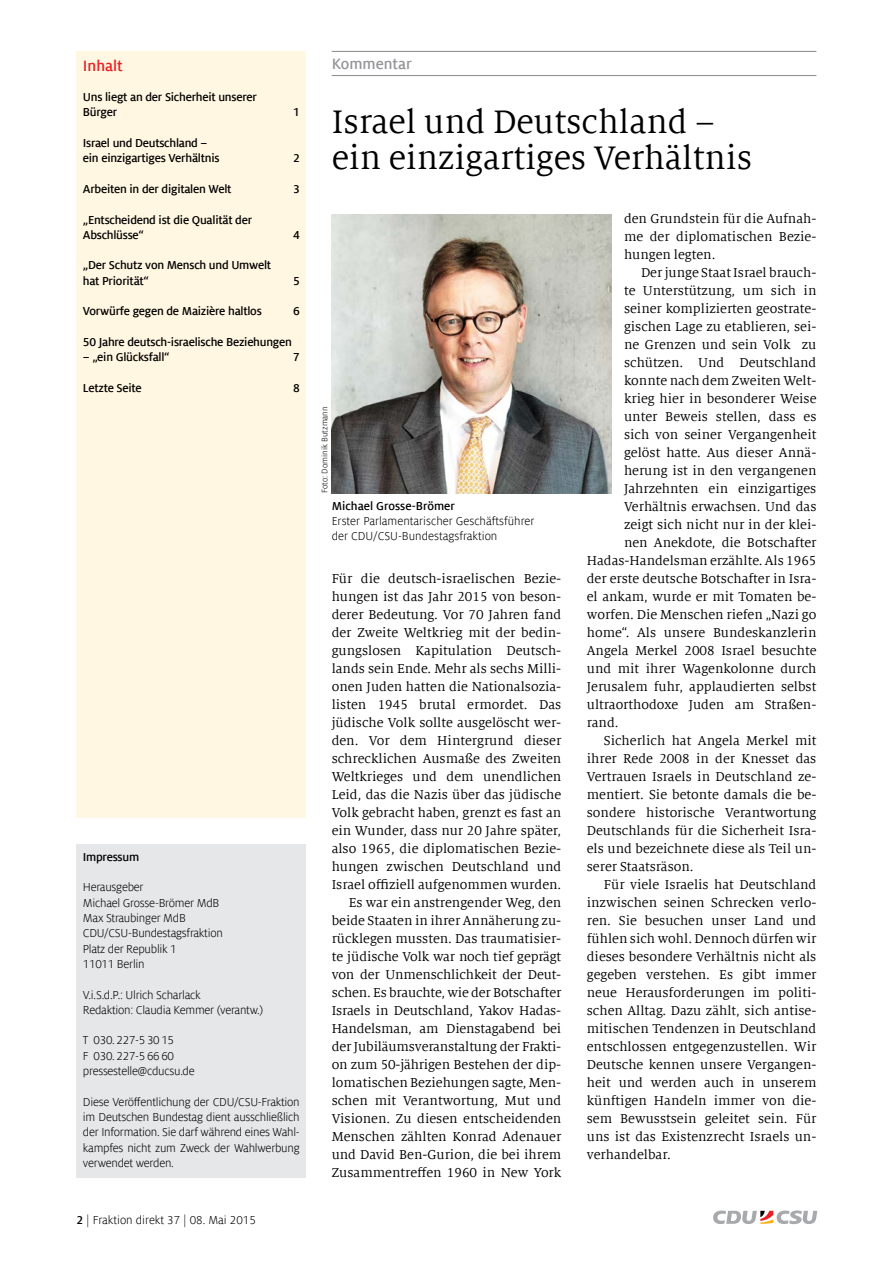
<style>
.page{position:relative;width:893px;height:1263px;background:#fff}
.page>*{position:absolute;margin:0;border:0;box-sizing:border-box;transform-origin:0 0}
.t1{font:36px/36px "Milo Serif Offc";color:#000}
.t2{font:700 16.5px "Milo Sans Offc";color:#939598}
.t3{font:700 16.5px "Milo Sans Offc";color:#ed1d24}
.t4{font:14.25px/18px "Milo Serif Offc";color:#000;text-align:right}
.t5{font:12.75px/15.3px "Milo Sans Offc";letter-spacing:-.02em;color:#000}
.t6{font:700 12.75px/15.3px "Milo Sans Offc";letter-spacing:-.02em;color:#000}
.t7{font:12.75px/15.3px "Milo Sans Offc";color:#000}
.t8{font:700 12.75px "Milo Sans Offc";color:#000}
.t9{font:9px "Milo Sans Offc";color:#000}
.s1{font-weight:700}
</style>
<div class="page">
<svg style="left:713px;top:1210px;width:104px;height:14px"></svg>
<hr style="left:332px;top:51px;width:484px;height:1px;background:#939598">
<hr style="left:332px;top:75px;width:484px;height:1px;background:#939598">
<div style="left:77px;top:844px;width:229px;height:334px;background:#e6e7e8"></div>
<div style="left:77px;top:51px;width:229px;height:766px;background:#fff7e1"></div>
<img style="left:332px;top:215px;width:279px;height:278px">
<p class="t3" style="left:83px;top:56px;width:41px">Inhalt</p>
<p class="t6" style="left:83px;top:90px;width:176px">Uns liegt an der Sicherheit unserer<br>Bürger</p>
<p class="t6" style="left:83px;top:90px;width:56px">Headline 1</p>
<p class="t6" style="left:293px;top:105px;width:8px">1</p>
<p class="t6" style="left:83px;top:135px;width:138px">Israel und Deutschland – ein einzigartiges Verhältnis</p>
<p class="t6" style="left:83px;top:151px;width:56px">Headline 3</p>
<p class="t6" style="left:293px;top:151px;width:8px">3</p>
<p class="t6" style="left:83px;top:181px;width:56px">Headline 4</p>
<p class="t6" style="left:293px;top:181px;width:8px">4</p>
<p class="t6" style="left:293px;top:151px;width:8px">2</p>
<p class="t6" style="left:83px;top:181px;width:150px">Arbeiten in der digitalen Welt</p>
<p class="t6" style="left:293px;top:181px;width:8px">3</p>
<p class="t6" style="left:83px;top:212px;width:171px">„Entscheidend ist die Qualität der<br>Abschlüsse“</p>
<p class="t6" style="left:293px;top:227px;width:8px">4</p>
<p class="t6" style="left:83px;top:258px;width:190px">„Der Schutz von Mensch und Umwelt hat Priorität“</p>
<p class="t6" style="left:293px;top:273px;width:8px">5</p>
<p class="t6" style="left:83px;top:304px;width:180px">Vorwürfe gegen de Maizière haltlos</p>
<p class="t6" style="left:293px;top:304px;width:8px">6</p>
<p class="t6" style="left:83px;top:334px;width:210px">50 Jahre deutsch-israelische Beziehungen</p>
<p class="t6" style="left:83px;top:350px;width:88px">– „ein Glücksfall“</p>
<p class="t6" style="left:293px;top:350px;width:8px">7</p>
<p class="t6" style="left:83px;top:380px;width:60px">Letzte Seite</p>
<p class="t6" style="left:293px;top:380px;width:8px">8</p>
<p class="t6" style="left:83px;top:849px;width:58px">Impressum</p>
<p class="t5" style="left:83px;top:880px;width:141px">Herausgeber<br>Michael Grosse-Brömer MdB<br>Max Straubinger MdB<br>CDU/CSU-Bundestagsfraktion<br>Platz der Republik 1<br>11011 Berlin</p>
<p class="t5" style="left:83px;top:987px;width:182px">V.i.S.d.P.: Ulrich Scharlack<br>Redaktion: Claudia Kemmer (verantw.)</p>
<p class="t5" style="left:83px;top:1033px;width:113px">T 030.227-53015<br>F 030.227-56660 pressestelle@cducsu.de</p>
<p class="t5" style="left:83px;top:1094px;width:218px;text-align:justify">Diese Veröffentlichung der CDU/CSU-Fraktion im Deutschen Bundestag dient ausschließlich der Information. Sie darf während eines Wahl&shy;kampfes nicht zum Zweck der Wahlwerbung verwendet werden.</p>
<p class="t7" style="left:77px;top:1212px;width:181px"><span class="s1">2</span> | Fraktion direkt 37 | 08. Mai 2015</p>
<p class="t2" style="left:332px;top:54px;width:82px">Kommentar</p>
<h1 class="t1" style="left:332px;top:105px;width:422px">Israel und Deutschland – ein einzigartiges Verhältnis</h1>
<p class="t9" style="left:320px;top:493px;width:88px;rotate:-90deg">Foto: Dominik Butzmann</p>
<p class="t8" style="left:332px;top:499px;width:125px">Michael Grosse-Brömer</p>
<p class="t7" style="left:332px;top:513px;width:204px">Erster Parlamentarischer Geschäftsführer der CDU/CSU-Bundestagsfraktion</p>
<p class="t4" style="left:332px;top:570px;width:231px">Für die deutsch-israelischen Bezie&shy;hungen ist das Jahr 2015 von beson&shy;derer Bedeutung. Vor 70 Jahren fand der Zweite Weltkrieg mit der bedin&shy;gungslosen Kapitulation Deutsch&shy;lands sein Ende. Mehr als sechs Milli&shy;onen Juden hatten die Nationalsozia&shy;listen 1945 brutal ermordet. Das jüdische Volk sollte ausgelöscht wer&shy;den. Vor dem Hintergrund dieser schrecklichen Ausmaße des Zweiten Weltkrieges und dem unendlichen Leid, das die Nazis über das jüdische Volk gebracht haben, grenzt es fast an ein Wunder, dass nur 20 Jahre später, also 1965, die diplomatischen Bezie&shy;hungen zwischen Deutschland und Israel offiziell aufgenommen wurden.<br>Es war ein anstrengender Weg, den beide Staaten in ihrer Annäherung zu&shy;rücklegen mussten. Das traumatisier&shy;te jüdische Volk war noch tief geprägt von der Unmenschlichkeit der Deut&shy;schen. Es brauchte, wie der Botschafter Israels in Deutschland, Yakov Hadas-Handelsman, am Dienstagabend bei der Jubiläumsveranstaltung der Frakti&shy;on zum 50-jährigen Bestehen der dip&shy;lomatischen Beziehungen sagte, Men&shy;schen mit Verantwortung, Mut und Visionen. Zu diesen entscheidenden Menschen zählten Konrad Adenauer und David Ben-Gurion, die bei ihrem Zusammentreffen 1960 in New York</p>
<p class="t4" style="left:624px;top:210px;width:194px;text-align:justify">den Grundstein für die Aufnah&shy;me der diplomatischen Bezie&shy;hungen legten.</p>
<p class="t4" style="left:641px;top:264px;width:177px">Der junge Staat Israel brauch-</p>
<p class="t4" style="left:624px;top:282px;width:194px">te Unterstützung, um sich in</p>
<p class="t4" style="left:624px;top:300px;width:194px">seiner komplizierten geostrate-</p>
<p class="t4" style="left:624px;top:318px;width:194px">gischen Lage zu etablieren, sei-</p>
<p class="t4" style="left:624px;top:336px;width:194px">ne Grenzen und sein Volk zu</p>
<p class="t4" style="left:624px;top:354px;width:194px">schützen. Und Deutschland</p>
<p class="t4" style="left:624px;top:372px;width:194px">konnte nach dem Zweiten Welt-</p>
<p class="t4" style="left:624px;top:390px;width:194px">krieg hier in besonderer Weise</p>
<p class="t4" style="left:624px;top:408px;width:194px">unter Beweis stellen, dass es</p>
<p class="t4" style="left:624px;top:426px;width:194px">sich von seiner Vergangenheit</p>
<p class="t4" style="left:624px;top:444px;width:194px">gelöst hatte. Aus dieser Annä-</p>
<p class="t4" style="left:624px;top:462px;width:194px">herung ist in den vergangenen</p>
<p class="t4" style="left:624px;top:480px;width:194px">Jahrzehnten ein einzigartiges</p>
<p class="t4" style="left:624px;top:498px;width:194px">Verhältnis erwachsen. Und das</p>
<p class="t4" style="left:624px;top:516px;width:194px">zeigt sich nicht nur in der klei-</p>
<p class="t4" style="left:624px;top:534px;width:194px">nen Anekdote, die Botschafter</p>
<p class="t4" style="left:587px;top:552px;width:231px">Hadas-Handelsman erzählte. Als 1965</p>
<p class="t4" style="left:587px;top:570px;width:231px">der erste deutsche Botschafter in Isra-</p>
<p class="t4" style="left:587px;top:588px;width:231px">el ankam, wurde er mit Tomaten be-</p>
<p class="t4" style="left:587px;top:606px;width:231px">worfen. Die Menschen riefen „Nazi go</p>
<p class="t4" style="left:587px;top:624px;width:231px">home“. Als unsere Bundeskanzlerin</p>
<p class="t4" style="left:587px;top:642px;width:231px">Angela Merkel 2008 Israel besuchte</p>
<p class="t4" style="left:587px;top:660px;width:231px">und mit ihrer Wagenkolonne durch</p>
<p class="t4" style="left:587px;top:678px;width:231px">Jerusalem fuhr, applaudierten selbst</p>
<p class="t4" style="left:587px;top:696px;width:231px">ultraorthodoxe Juden am Straßen-</p>
<p class="t4" style="left:587px;top:714px;width:33px">rand.</p>
<p class="t4" style="left:604px;top:732px;width:214px">Sicherlich hat Angela Merkel mit</p>
<p class="t4" style="left:587px;top:750px;width:231px">ihrer Rede 2008 in der Knesset das</p>
<p class="t4" style="left:587px;top:768px;width:231px">Vertrauen Israels in Deutschland ze-</p>
<p class="t4" style="left:587px;top:786px;width:231px">mentiert. Sie betonte damals die be-</p>
<p class="t4" style="left:587px;top:804px;width:231px">sondere historische Verantwortung</p>
<p class="t4" style="left:587px;top:822px;width:231px">Deutschlands für die Sicherheit Isra-</p>
<p class="t4" style="left:587px;top:840px;width:231px">els und bezeichnete diese als Teil un-</p>
<p class="t4" style="left:587px;top:858px;width:108px">serer Staatsräson.</p>
<p class="t4" style="left:604px;top:876px;width:214px">Für viele Israelis hat Deutschland</p>
<p class="t4" style="left:587px;top:894px;width:231px">inzwischen seinen Schrecken verlo-</p>
<p class="t4" style="left:587px;top:912px;width:231px">ren. Sie besuchen unser Land und</p>
<p class="t4" style="left:587px;top:930px;width:231px">fühlen sich wohl. Dennoch dürfen wir</p>
<p class="t4" style="left:587px;top:948px;width:231px">dieses besondere Verhältnis nicht als</p>
<p class="t4" style="left:587px;top:966px;width:231px">gegeben verstehen. Es gibt immer</p>
<p class="t4" style="left:587px;top:984px;width:231px">neue Herausforderungen im politi-</p>
<p class="t4" style="left:587px;top:1002px;width:231px">schen Alltag. Dazu zählt, sich antise-</p>
<p class="t4" style="left:587px;top:1020px;width:231px">mitischen Tendenzen in Deutschland</p>
<p class="t4" style="left:587px;top:1038px;width:231px">entschlossen entgegenzustellen. Wir</p>
<p class="t4" style="left:587px;top:1056px;width:231px">Deutsche kennen unsere Vergangen-</p>
<p class="t4" style="left:587px;top:1074px;width:231px">heit und werden auch in unserem</p>
<p class="t4" style="left:587px;top:1092px;width:231px">künftigen Handeln immer von die-</p>
<p class="t4" style="left:587px;top:1110px;width:231px">sem Bewusstsein geleitet sein. Für</p>
<p class="t4" style="left:587px;top:1128px;width:231px">uns ist das Existenzrecht Israels un-</p>
<p class="t4" style="left:587px;top:1146px;width:85px">verhandelbar.</p>
</div>
